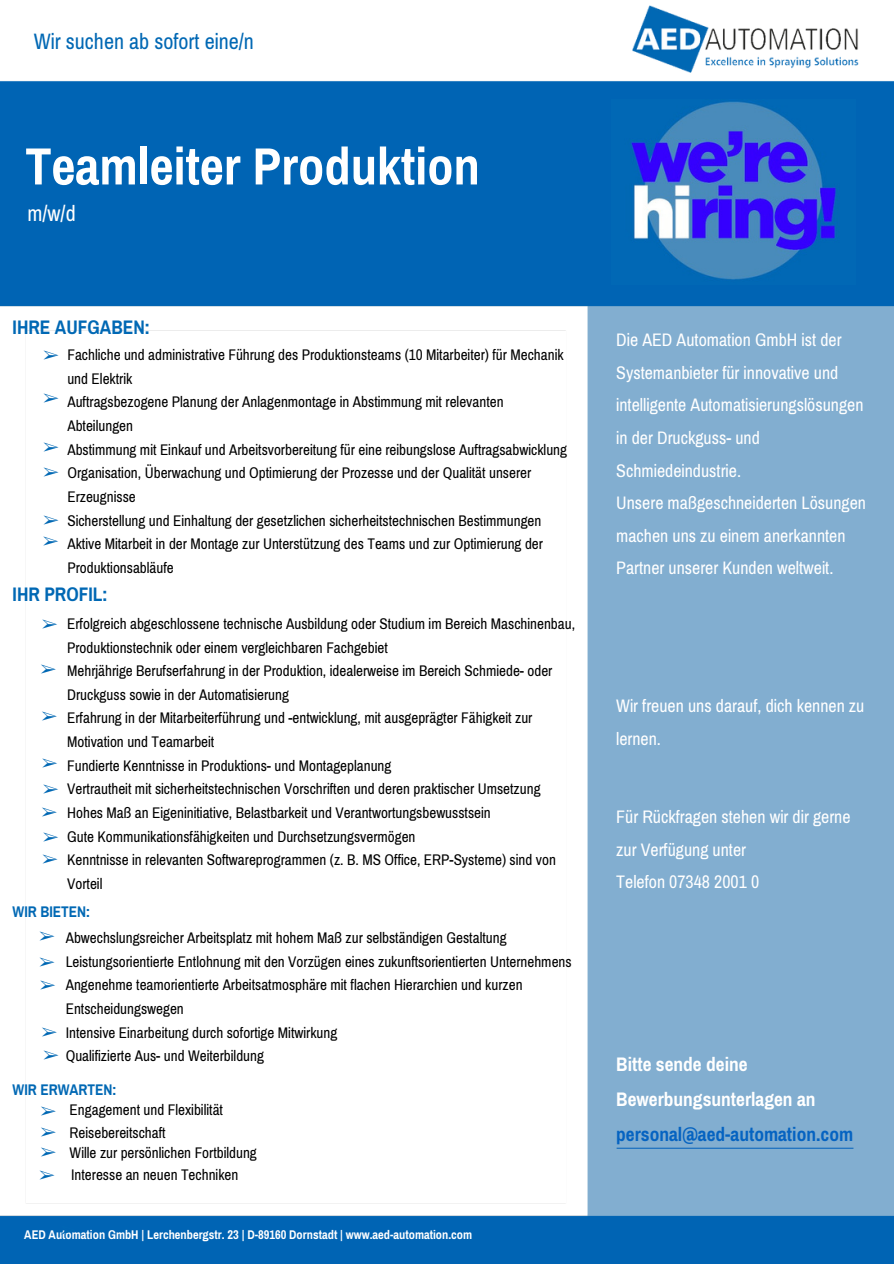
<style>
.page{position:relative;width:894px;height:1264px;background:#fff}
.page>*{position:absolute;margin:0;border:0;box-sizing:border-box;transform-origin:0 0}
.t1{font:700 57px "Pragati Narrow";color:#fff}
.t2{font:24px "Pragati Narrow";color:#0068b4}
.t3{font:24px "Pragati Narrow";color:#fff}
.t4{font:700 21px/34.8px "Pragati Narrow";color:#fff}
.t5{font:700 21px "Pragati Narrow";color:#0068b4}
.t6{font:19.5px/32.7px "Pragati Narrow";color:#fff}
.t7{font:17.25px "Free Serif";color:#0068b4}
.t8{font:16.5px/23.7px "Pragati Narrow";color:#000}
.t9{font:700 16.5px "Pragati Narrow";color:#0068b4}
.t10{font:700 13.5px "Pragati Narrow";color:#fff}
.s1{font-family:"Free Serif";font-size:17.25px;color:#0068b4}
.s2{color:#0563c1}
</style>
<div class="page">
<img style="left:0;top:81px;width:893px;height:1182px">
<img style="left:632px;top:5px;width:226px;height:68px">
<img style="left:611px;top:99px;width:243px;height:185px">
<h1 class="t2" style="left:34px;top:27px;width:222px">Wir suchen ab sofort eine/n</h1>
<p class="t1" style="left:25px;top:131px;width:456px">Teamleiter Produktion</p>
<p class="t3" style="left:27px;top:198px;width:50px">m/w/d</p>
<p class="t5" style="left:13px;top:314px;width:139px">IHRE AUFGABEN:</p>
<p class="t7" style="left:43px;top:345px;width:17px">➢</p>
<p class="t7" style="left:43px;top:389px;width:17px">➢</p>
<p class="t8" style="left:67px;top:342px;width:497px">Fachliche und administrative Führung des Produktionsteams (10 Mitarbeiter) für Mechanik und Elektrik</p>
<p class="t8" style="left:67px;top:390px;width:437px">Auftragsbezogene Planung der Anlagenmontage in Abstimmung mit relevanten<br>Abteilungen</p>
<p class="t8" style="left:67px;top:437px;width:501px">Abstimmung mit Einkauf und Arbeitsvorbereitung für eine reibungslose Auftragsabwicklung</p>
<p class="t8" style="left:67px;top:461px;width:465px">Organisation, Überwachung und Optimierung der Prozesse und der Qualität unserer<br>Erzeugnisse</p>
<p class="t8" style="left:67px;top:508px;width:475px">Sicherstellung und Einhaltung der gesetzlichen sicherheitstechnischen Bestimmungen</p>
<p class="t8" style="left:67px;top:531px;width:477px">Aktive Mitarbeit in der Montage zur Unterstützung des Teams und zur Optimierung der<br>Produktionsabläufe</p>
<p class="t7" style="left:43px;top:437px;width:17px">➢</p>
<p class="t7" style="left:43px;top:462px;width:17px">➢</p>
<h6 class="t7" style="left:43px;top:510px;width:17px">➢</h6>
<p class="t7" style="left:43px;top:531px;width:17px">➢</p>
<p class="t5" style="left:13px;top:581px;width:97px">IHR PROFIL:</p>
<p class="t7" style="left:42px;top:614px;width:17px">➢</p>
<p class="t7" style="left:40px;top:659px;width:17px">➢</p>
<p class="t7" style="left:41px;top:706px;width:17px">➢</p>
<p class="t8" style="left:67px;top:611px;width:509px">Erfolgreich abgeschlossene technische Ausbildung oder Studium im Bereich Maschinenbau,<br>Produktionstechnik oder einem vergleichbaren Fachgebiet</p>
<p class="t8" style="left:67px;top:658px;width:486px">Mehrjährige Berufserfahrung in der Produktion, idealerweise im Bereich Schmiede- oder<br>Druckguss sowie in der Automatisierung</p>
<p class="t8" style="left:67px;top:706px;width:466px">Erfahrung in der Mitarbeiterführung und -entwicklung, mit ausgeprägter Fähigkeit zur<br>Motivation und Teamarbeit</p>
<p class="t8" style="left:67px;top:753px;width:325px">Fundierte Kenntnisse in Produktions- und Montageplanung</p>
<p class="t8" style="left:67px;top:776px;width:475px">Vertrautheit mit sicherheitstechnischen Vorschriften und deren praktischer Umsetzung</p>
<h6 class="t8" style="left:67px;top:800px;width:425px">Hohes Maß an Eigeninitiative, Belastbarkeit und Verantwortungsbewusstsein</h6>
<p class="t8" style="left:67px;top:824px;width:350px">Gute Kommunikationsfähigkeiten und Durchsetzungsvermögen</p>
<p class="t8" style="left:67px;top:847px;width:490px">Kenntnisse in relevanten Softwareprogrammen (z. B. MS Office, ERP-Systeme) sind von<br>Vorteil</p>
<p class="t7" style="left:42px;top:753px;width:17px">➢</p>
<p class="t7" style="left:43px;top:779px;width:17px">➢</p>
<p class="t7" style="left:41px;top:802px;width:17px">➢</p>
<p class="t7" style="left:43px;top:827px;width:17px">➢</p>
<p class="t7" style="left:42px;top:849px;width:17px">➢</p>
<p class="t9" style="left:13px;top:902px;width:79px">WIR BIETEN:</p>
<p class="t7" style="left:39px;top:926px;width:17px">➢</p>
<p class="t7" style="left:39px;top:952px;width:17px">➢</p>
<p class="t8" style="left:66px;top:925px;width:507px">Abwechslungsreicher Arbeitsplatz mit hohem Maß zur selbständigen Gestaltung<br>Leistungsorientierte Entlohnung mit den Vorzügen eines zukunftsorientierten Unternehmens</p>
<h5 class="t8" style="left:66px;top:972px;width:458px">Angenehme teamorientierte Arbeitsatmosphäre mit flachen Hierarchien und kurzen<br>Entscheidungswegen</h5>
<h5 class="t8" style="left:66px;top:1020px;width:273px">Intensive Einarbeitung durch sofortige Mitwirkung</h5>
<h5 class="t8" style="left:43px;top:1043px;width:222px"><span class="s1">➢</span> Qualifizierte Aus- und Weiterbildung</h5>
<h4 class="t7" style="left:40px;top:975px;width:17px">➢</h4>
<p class="t7" style="left:41px;top:1022px;width:17px">➢</p>
<p class="t9" style="left:13px;top:1079px;width:105px">WIR ERWARTEN:</p>
<p class="t7" style="left:41px;top:1101px;width:17px">➢</p>
<p class="t7" style="left:41px;top:1122px;width:17px">➢</p>
<p class="t7" style="left:39px;top:1165px;width:17px">➢</p>
<p class="t8" style="left:70px;top:1097px;width:155px">Engagement und Flexibilität</p>
<p class="t8" style="left:70px;top:1119px;width:97px">Reisebereitschaft</p>
<p class="t8" style="left:71px;top:1162px;width:169px">Interesse an neuen Techniken</p>
<p class="t7" style="left:41px;top:1142px;width:17px">➢</p>
<p class="t8" style="left:70px;top:1140px;width:189px">Wille zur persönlichen Fortbildung</p>
<p class="t7" style="left:60px;top:1220px;width:17px">➢</p>
<p class="t10" style="left:24px;top:1226px;width:449px">AED Automation GmbH | Lerchenbergstr. 23 | D-89160 Dornstadt | www.aed-automation.com</p>
<h2 class="t6" style="left:616px;top:323px;width:251px">Die AED Automation GmbH ist der<br>Systemanbieter für innovative und intelligente Automatisierungslösungen in der Druckguss- und<br>Schmiedeindustrie.<br>Unsere maßgeschneiderten Lösungen machen uns zu einem anerkannten<br>Partner unserer Kunden weltweit.</h2>
<p class="t6" style="left:616px;top:689px;width:250px">Wir freuen uns darauf, dich kennen zu lernen.</p>
<h3 class="t6" style="left:616px;top:800px;width:236px">Für Rückfragen stehen wir dir gerne zur Verfügung unter<br>Telefon 07348 2001 0</h3>
<p class="t4" style="left:616px;top:1046px;width:238px">Bitte sende deine<br>Bewerbungsunterlagen an <span class="s2">personal@aed-automation.com</span></p>
</div>
